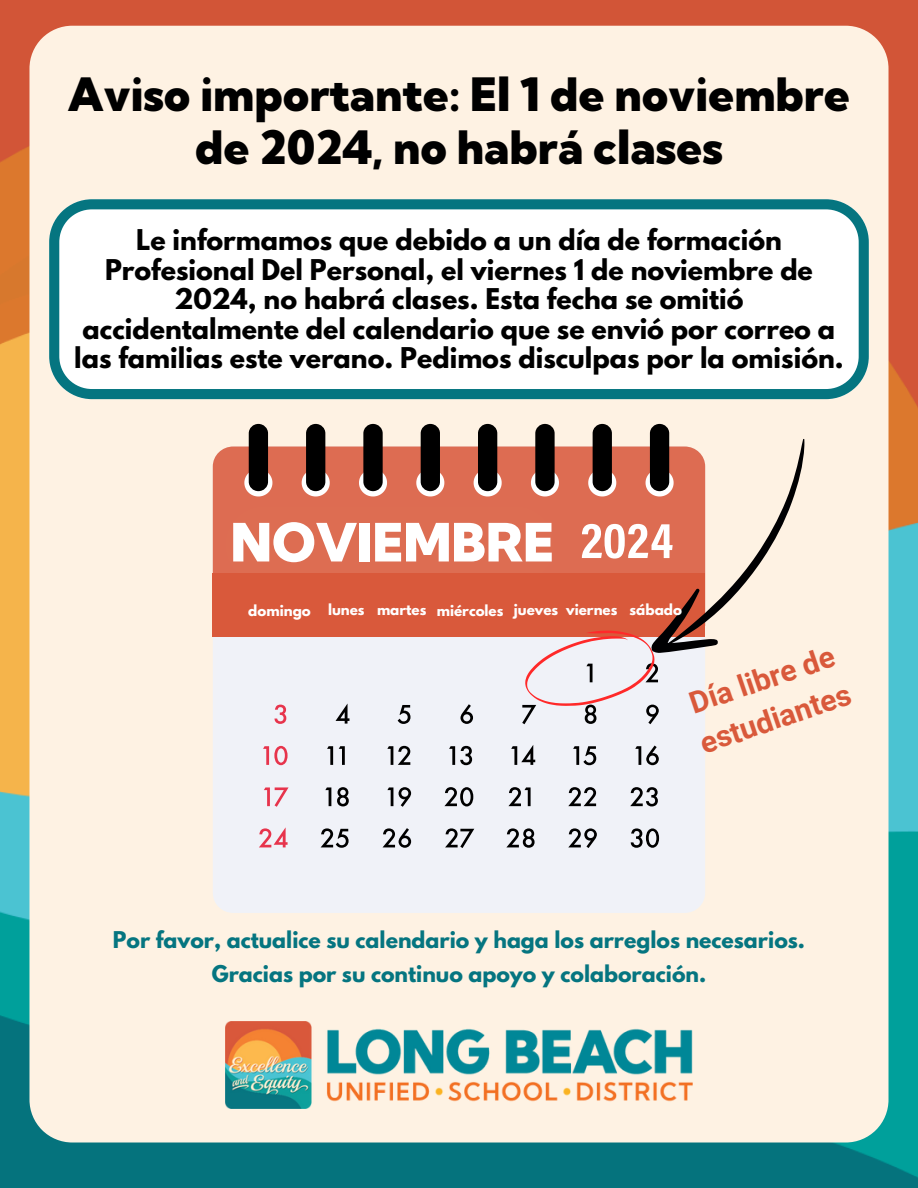
<style>
.page{position:relative;width:918px;height:1188px;background:#fff}
.page>*{position:absolute;margin:0;border:0;box-sizing:border-box;transform-origin:0 0}
.t1{font:900 52.65px "Kumbh Sans";color:#fff}
.t2{font:900 45.9px/52.9px "Kumbh Sans";color:#000;text-align:center}
.t3{font:700 30px/41.2px "Roboto";color:#d9593b}
.t4{font:700 25.35px/29.4px "League Spartan";color:#000;text-align:center}
.t5{font:700 20.55px/33.5px "League Spartan";color:#057580;text-align:center}
.t6{font:700 13.5px "League Spartan";color:#fff}
</style>
<div class="page">
<img style="left:0;top:0;width:918px;height:1188px">
<div style="left:29px;top:26px;width:860px;height:1117px;background:#fef2e3"></div>
<div style="left:213px;top:447px;width:492px;height:466px;background:#f0f2f8;border-radius:20px"></div>
<div style="left:213px;top:447px;width:395px;height:127px;background:#dd6c52"></div>
<svg style="left:244px;top:469px;width:28px;height:27px"></svg>
<svg style="left:302px;top:469px;width:28px;height:27px"></svg>
<svg style="left:359px;top:469px;width:28px;height:27px"></svg>
<svg style="left:416px;top:469px;width:28px;height:27px"></svg>
<svg style="left:474px;top:469px;width:28px;height:27px"></svg>
<svg style="left:531px;top:469px;width:28px;height:27px"></svg>
<svg style="left:588px;top:469px;width:20px;height:27px"></svg>
<div style="left:249px;top:424px;width:19px;height:67px;background:#000;border-radius:10px"></div>
<div style="left:306px;top:424px;width:19px;height:67px;background:#000;border-radius:10px"></div>
<div style="left:363px;top:424px;width:20px;height:67px;background:#000;border-radius:10px"></div>
<div style="left:421px;top:424px;width:19px;height:67px;background:#000;border-radius:10px"></div>
<div style="left:478px;top:424px;width:19px;height:67px;background:#000;border-radius:10px"></div>
<div style="left:535px;top:424px;width:20px;height:67px;background:#000;border-radius:10px"></div>
<div style="left:593px;top:424px;width:19px;height:67px;background:#000;border-radius:10px"></div>
<div style="left:650px;top:424px;width:19px;height:67px;background:#000;border-radius:10px"></div>
<svg style="left:582px;top:524px;width:26px;height:35px"></svg>
<svg style="left:274px;top:705px;width:12px;height:19px"></svg>
<svg style="left:336px;top:704px;width:13px;height:20px"></svg>
<svg style="left:398px;top:705px;width:12px;height:19px"></svg>
<svg style="left:460px;top:704px;width:13px;height:20px"></svg>
<svg style="left:263px;top:746px;width:25px;height:19px"></svg>
<svg style="left:327px;top:746px;width:6px;height:19px"></svg>
<svg style="left:339px;top:746px;width:6px;height:19px"></svg>
<svg style="left:387px;top:746px;width:23px;height:19px"></svg>
<svg style="left:449px;top:746px;width:23px;height:19px"></svg>
<svg style="left:511px;top:745px;width:24px;height:20px"></svg>
<svg style="left:573px;top:746px;width:23px;height:19px"></svg>
<svg style="left:635px;top:746px;width:24px;height:19px"></svg>
<svg style="left:264px;top:787px;width:25px;height:20px"></svg>
<svg style="left:325px;top:787px;width:6px;height:19px"></svg>
<svg style="left:337px;top:787px;width:12px;height:19px"></svg>
<svg style="left:387px;top:787px;width:6px;height:19px"></svg>
<svg style="left:399px;top:787px;width:12px;height:20px"></svg>
<svg style="left:444px;top:787px;width:29px;height:19px"></svg>
<svg style="left:508px;top:787px;width:23px;height:19px"></svg>
<svg style="left:568px;top:787px;width:28px;height:19px"></svg>
<svg style="left:630px;top:787px;width:28px;height:19px"></svg>
<svg style="left:259px;top:827px;width:29px;height:20px"></svg>
<svg style="left:321px;top:828px;width:28px;height:20px"></svg>
<svg style="left:383px;top:828px;width:28px;height:20px"></svg>
<svg style="left:445px;top:828px;width:29px;height:20px"></svg>
<svg style="left:506px;top:828px;width:29px;height:20px"></svg>
<svg style="left:568px;top:828px;width:29px;height:20px"></svg>
<svg style="left:631px;top:828px;width:28px;height:20px"></svg>
<img style="left:225px;top:1022px;width:467px;height:86px">
<svg style="left:49px;top:199px;width:820px;height:200px"></svg>
<div style="left:225px;top:506px;width:329px;height:78px;background:#dd6d52;border-radius:39px"></div>
<div style="left:213px;top:574px;width:492px;height:63px;background:#d9593b"></div>
<svg style="left:522px;top:631px;width:137px;height:93px"></svg>
<svg style="left:608px;top:439px;width:245px;height:226px;fill:#fef2e3"></svg>
<h2 class="t2" style="left:68px;top:68px;width:784px">Aviso importante: El 1 de noviembre de 2024, no habrá clases</h2>
<h4 class="t4" style="left:74px;top:229px;width:771px">Le informamos que debido a un día de formación Profesional Del Personal, el viernes 1 de noviembre de 2024, no habrá clases. Esta fecha se omitió accidentalmente del calendario que se envió por correo a las familias este verano. Pedimos disculpas por la omisión.</h4>
<p class="t1" style="left:231px;top:510px;width:325px">NOVIEMBRE</p>
<p class="t6" style="left:248px;top:604px;width:64px">domingo</p>
<p class="t6" style="left:328px;top:603px;width:38px">lunes</p>
<p class="t6" style="left:377px;top:603px;width:51px">martes</p>
<p class="t6" style="left:437px;top:603px;width:182px">miércoles jueves viernes</p>
<p class="t6" style="left:630px;top:603px;width:54px">sábado</p>
<p class="t3" style="left:681px;top:686px;width:159px;rotate:-19deg">Día libre de estudiantes</p>
<h1 class="t5" style="left:113px;top:926px;width:694px">Por favor, actualice su calendario y haga los arreglos necesarios.<br>Gracias por su continuo apoyo y colaboración.</h1>
</div>
